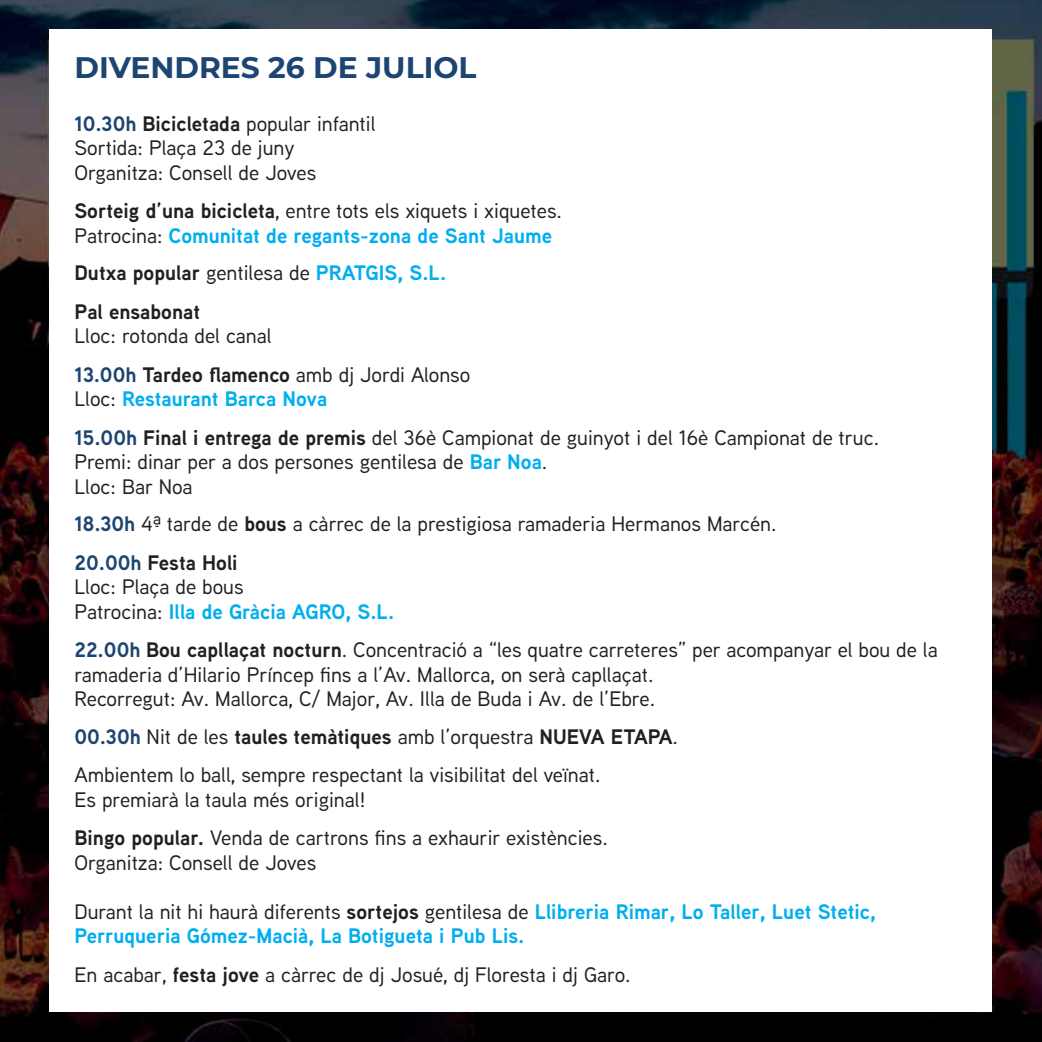
<style>
.page{position:relative;width:1042px;height:1042px;background:#fff}
.page>*{position:absolute;margin:0;border:0;box-sizing:border-box;transform-origin:0 0}
.t1{font:100 29.75px "Montserrat";color:#1d4571}
.t2{font:500 21px/24.5px "Aaux Next";color:#231f20}
.t3{font:700 21px/24.5px "Aaux Next";color:#00aeef}
.t4{font:700 21px/38.5px "Aaux Next";color:#231f20}
.s1{font-weight:700;color:#1d4571}
.s2{font-weight:700}
.s3{font-weight:700;color:#00aeef}
.s4{font-weight:500}
.s5{color:#00aeef}
.s6{font-weight:500;color:#231f20}
.s7{color:#231f20}
</style>
<div class="page">
<img style="left:0;top:0;width:1042px;height:1042px">
<div style="left:50px;top:30px;width:942px;height:982px;background:#fff"></div>
<h1 class="t1" style="left:74px;top:56px;width:403px">DIVENDRES 26 DE JULIOL</h1>
<p class="t2" style="left:74px;top:114px;width:302px"><span class="s1">10.30h</span> <span class="s2">Bicicletada</span> popular infantil<br>Sortida: Plaça 23 de juny<br>Organitza: Consell de Joves</p>
<p class="t2" style="left:74px;top:201px;width:489px"><span class="s2">Sorteig d’una bicicleta</span>, entre tots els xiquets i xiquetes.<br>Patrocina: <span class="s3">Comunitat de regants-zona de Sant Jaume</span></p>
<p class="t4" style="left:74px;top:256px;width:373px">Dutxa popular <span class="s4">gentilesa de</span> <span class="s5">PRATGIS, S.L.<br></span>Pal ensabonat</p>
<p class="t2" style="left:74px;top:319px;width:397px;line-height:38.5px">Lloc: rotonda del canal<br><span class="s1">13.00h</span> <span class="s2">Tardeo flamenco</span> amb dj Jordi Alonso</p>
<p class="t2" style="left:74px;top:382px;width:806px;line-height:38.5px">Lloc: <span class="s3">Restaurant Barca Nova<br></span><span class="s1">15.00h</span> <span class="s2">Final i entrega de premis</span> del 36è Campionat de guinyot i del 16è Campionat de truc.</p>
<p class="t2" style="left:74px;top:452px;width:474px">Premi: dinar per a dos persones gentilesa de <span class="s3">Bar Noa</span>.<br>Lloc: Bar Noa</p>
<p class="t2" style="left:74px;top:507px;width:703px;line-height:38.5px"><span class="s1">18.30h</span> 4ª tarde de <span class="s2">bous</span> a càrrec de la prestigiosa ramaderia Hermanos Marcén.<br><span class="s1">20.00h</span> <span class="s2">Festa Holi</span></p>
<p class="t2" style="left:74px;top:577px;width:321px">Lloc: Plaça de bous<br>Patrocina: <span class="s3">Illa de Gràcia AGRO, S.L.</span></p>
<p class="t2" style="left:74px;top:640px;width:865px"><span class="s1">22.00h</span> <span class="s2">Bou capllaçat nocturn</span>. Concentració a “les quatre carreteres” per acompanyar el bou de la ramaderia d’Hilario Príncep fins a l’Av. Mallorca, on serà capllaçat.<br>Recorregut: Av. Mallorca, C/ Major, Av. Illa de Buda i Av. de l’Ebre.</p>
<p class="t2" style="left:74px;top:719px;width:605px;line-height:38.5px"><span class="s1">00.30h</span> Nit de les <span class="s2">taules temàtiques</span> amb l’orquestra <span class="s2">NUEVA ETAPA</span>.<br>Ambientem lo ball, sempre respectant la visibilitat del veïnat.</p>
<p class="t2" style="left:74px;top:782px;width:535px;line-height:38.5px">Es premiarà la taula més original!<br><span class="s2">Bingo popular.</span> Venda de cartrons fins a exhaurir existències.</p>
<p class="t2" style="left:74px;top:852px;width:243px">Organitza: Consell de Joves</p>
<p class="t3" style="left:74px;top:901px;width:803px"><span class="s6">Durant la nit hi haurà diferents</span> <span class="s7">sortejos</span> <span class="s6">gentilesa de</span> Llibreria Rimar, Lo Taller, Luet Stetic,<br>Perruqueria Gómez-Macià, La Botigueta i Pub Lis.</p>
<p class="t2" style="left:74px;top:964px;width:558px">En acabar, <span class="s2">festa jove</span> a càrrec de dj Josué, dj Floresta i dj Garo.</p>
</div>
